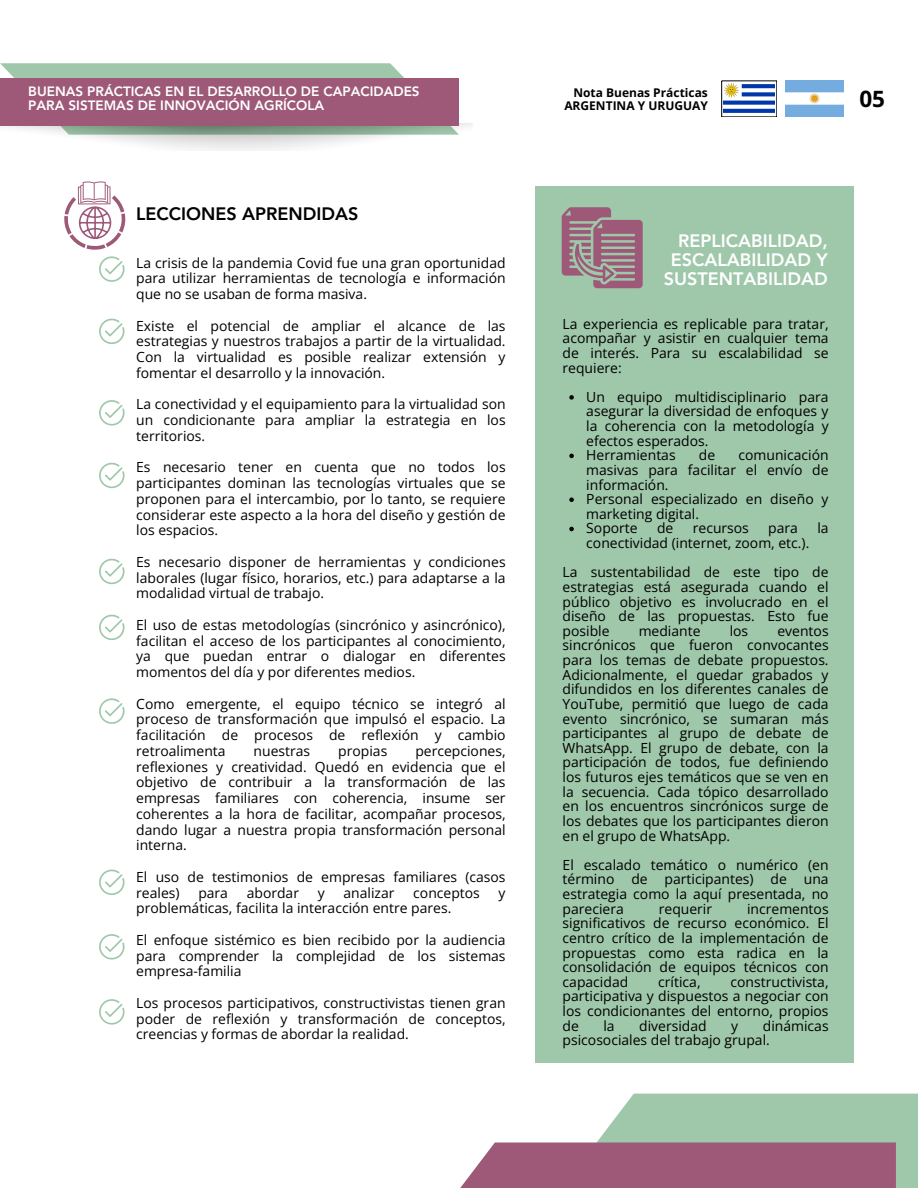
<style>
.page{position:relative;width:918px;height:1188px;background:#fff}
.page>*{position:absolute;margin:0;border:0;box-sizing:border-box;transform-origin:0 0}
.t1{font:700 22.5px "Open Sans";color:#000}
.t2{font:800 18px/19.2px "Avenir LT Pro";color:#fff;text-align:right}
.t3{font:800 18px "Avenir LT Pro";color:#000}
.t4{font:13.95px/14.7px "Open Sans";color:#000;text-align:justify}
.t5{font:800 13.5px/14.7px "Avenir LT Pro";color:#fff}
.t6{font:700 12px "Open Sans";color:#000}
</style>
<div class="page">
<svg style="left:0;top:63px;width:404px;height:63px;background:#a3c9ae"></svg>
<img style="left:1px;top:123px;width:471px;height:27px">
<img style="left:47px;top:125px;width:308px;height:9px">
<div style="left:0;top:78px;width:459px;height:47px;background:#9d5977"></div>
<div style="left:597px;top:1094px;width:321px;height:94px;background:#9fc7aa"></div>
<div style="left:460px;top:1142px;width:436px;height:46px;background:#9d5977"></div>
<svg style="left:64px;top:181px;width:62px;height:69px"></svg>
<svg style="left:99px;top:256px;width:26px;height:26px"></svg>
<svg style="left:99px;top:319px;width:26px;height:25px"></svg>
<svg style="left:99px;top:400px;width:26px;height:26px"></svg>
<svg style="left:99px;top:999px;width:26px;height:26px"></svg>
<div style="left:536px;top:187px;width:318px;height:876px;background:#9fc7aa"></div>
<svg style="left:562px;top:207px;width:81px;height:81px"></svg>
<svg style="left:569px;top:395px;width:5px;height:5px"></svg>
<svg style="left:569px;top:454px;width:5px;height:4px"></svg>
<svg style="left:569px;top:497px;width:5px;height:5px"></svg>
<svg style="left:569px;top:527px;width:5px;height:4px"></svg>
<img style="left:785px;top:81px;width:59px;height:36px">
<img style="left:724px;top:83px;width:51px;height:30px">
<svg style="left:99px;top:463px;width:26px;height:25px"></svg>
<svg style="left:99px;top:559px;width:26px;height:25px"></svg>
<svg style="left:99px;top:615px;width:26px;height:25px"></svg>
<svg style="left:99px;top:870px;width:26px;height:25px"></svg>
<svg style="left:99px;top:934px;width:26px;height:26px"></svg>
<svg style="left:99px;top:698px;width:26px;height:26px"></svg>
<p class="t5" style="left:28px;top:85px;width:393px">BUENAS PRÁCTICAS EN EL DESARROLLO DE CAPACIDADES<br>PARA SISTEMAS DE INNOVACIÓN AGRÍCOLA</p>
<p class="t1" style="left:859px;top:83px;width:27px">05</p>
<p class="t6" style="left:573px;top:84px;width:136px">Nota Buenas Prácticas</p>
<p class="t6" style="left:564px;top:97px;width:145px">ARGENTINA Y URUGUAY</p>
<p class="t3" style="left:136px;top:206px;width:224px">LECCIONES APRENDIDAS</p>
<p class="t4" style="left:136px;top:254px;width:371px;line-height:15.8px">La crisis de la pandemia Covid fue una gran oportunidad para utilizar herramientas de tecnología e información que no se usaban de forma masiva.</p>
<p class="t4" style="left:136px;top:317px;width:371px;line-height:15.8px">Existe el potencial de ampliar el alcance de las estrategias y nuestros trabajos a partir de la virtualidad.<br>Con la virtualidad es posible realizar extensión y fomentar el desarrollo y la innovación.</p>
<p class="t4" style="left:136px;top:396px;width:371px;line-height:15.8px">La conectividad y el equipamiento para la virtualidad son un condicionante para ampliar la estrategia en los territorios.</p>
<p class="t4" style="left:136px;top:459px;width:371px;line-height:15.8px">Es necesario tener en cuenta que no todos los participantes dominan las tecnologías virtuales que se proponen para el intercambio, por lo tanto, se requiere considerar este aspecto a la hora del diseño y gestión de los espacios.</p>
<p class="t4" style="left:136px;top:553px;width:371px;line-height:15.8px">Es necesario disponer de herramientas y condiciones laborales (lugar físico, horarios, etc.) para adaptarse a la modalidad virtual de trabajo.</p>
<p class="t4" style="left:136px;top:616px;width:371px;line-height:15.8px">El uso de estas metodologías (sincrónico y asincrónico), facilitan el acceso de los participantes al conocimiento, ya que puedan entrar o dialogar en diferentes momentos del día y por diferentes medios.</p>
<p class="t4" style="left:136px;top:695px;width:371px;line-height:15.8px">Como emergente, el equipo técnico se integró al proceso de transformación que impulsó el espacio. La facilitación de procesos de reflexión y cambio retroalimenta</p>
<p class="t4" style="left:136px;top:742px;width:371px;line-height:15.8px;text-indent:279px">percepciones, reflexiones y creatividad. Quedó en evidencia que el objetivo de contribuir a la transformación de las empresas familiares con coherencia, insume ser coherentes a la hora de facilitar, acompañar procesos, dando lugar a nuestra propia transformación personal interna.</p>
<p class="t4" style="left:136px;top:868px;width:371px;line-height:15.8px">El uso de testimonios de empresas familiares (casos reales)</p>
<p class="t4" style="left:254px;top:743px;width:58px">nuestras</p>
<p class="t4" style="left:338px;top:743px;width:51px">propias</p>
<p class="t4" style="left:198px;top:885px;width:31px">para</p>
<p class="t4" style="left:247px;top:885px;width:54px">abordar</p>
<p class="t4" style="left:318px;top:885px;width:8px">y</p>
<p class="t4" style="left:344px;top:885px;width:53px">analizar</p>
<p class="t4" style="left:413px;top:885px;width:68px">conceptos</p>
<p class="t4" style="left:499px;top:885px;width:8px">y</p>
<p class="t4" style="left:136px;top:900px;width:317px">problemáticas, facilita la interacción entre pares.</p>
<p class="t4" style="left:136px;top:931px;width:371px;line-height:15.8px">El enfoque sistémico es bien recibido por la audiencia para comprender la complejidad de los sistemas empresa-familia</p>
<p class="t4" style="left:136px;top:994px;width:371px;line-height:15.8px">Los procesos participativos, constructivistas tienen gran poder de reflexión y transformación de conceptos, creencias y formas de abordar la realidad.</p>
<p class="t2" style="left:664px;top:232px;width:165px">REPLICABILIDAD,<br>ESCALABILIDAD Y<br>SUSTENTABILIDAD</p>
<p class="t4" style="left:563px;top:316px;width:268px">La experiencia es replicable para tratar, acompañar y asistir en cualquier tema de interés. Para su escalabilidad se requiere:</p>
<p class="t4" style="left:586px;top:389px;width:244px">Un equipo multidisciplinario para asegurar la diversidad de enfoques y la coherencia con la metodología y efectos esperados.</p>
<p class="t4" style="left:586px;top:448px;width:91px">Herramientas</p>
<p class="t4" style="left:699px;top:448px;width:18px">de</p>
<p class="t4" style="left:586px;top:448px;width:244px;text-indent:152px">comunicación masivas para facilitar el envío de información.</p>
<p class="t4" style="left:586px;top:491px;width:244px">Personal especializado en diseño y marketing digital.</p>
<p class="t4" style="left:586px;top:521px;width:53px">Soporte</p>
<p class="t4" style="left:657px;top:521px;width:18px">de</p>
<p class="t4" style="left:693px;top:521px;width:58px">recursos</p>
<p class="t4" style="left:768px;top:521px;width:31px">para</p>
<p class="t4" style="left:817px;top:521px;width:13px">la</p>
<p class="t4" style="left:586px;top:535px;width:225px">conectividad (internet, zoom, etc.).</p>
<p class="t4" style="left:563px;top:565px;width:268px">La sustentabilidad de este tipo de estrategias está asegurada cuando el público objetivo es involucrado en el diseño de las propuestas. Esto fue posible</p>
<p class="t4" style="left:639px;top:623px;width:63px">mediante</p>
<p class="t4" style="left:730px;top:623px;width:20px">los</p>
<p class="t4" style="left:563px;top:623px;width:268px;text-indent:215px">eventos sincrónicos que fueron convocantes para los temas de debate propuestos.<br>Adicionalmente, el quedar grabados y difundidos en los diferentes canales de YouTube, permitió que luego de cada evento sincrónico, se sumaran más participantes al grupo de debate de WhatsApp. El grupo de debate, con la participación de todos, fue definiendo los futuros ejes temáticos que se ven en la secuencia. Cada tópico desarrollado en los encuentros sincrónicos surge de los debates que los participantes dieron en el grupo de WhatsApp.</p>
<p class="t4" style="left:563px;top:857px;width:268px">El escalado temático o numérico (en término de participantes) de una estrategia como la aquí presentada, no pareciera</p>
<p class="t4" style="left:563px;top:901px;width:268px;text-indent:185px">incrementos significativos de recurso económico. El centro crítico de la implementación de propuestas como esta radica en la consolidación de equipos técnicos con capacidad</p>
<p class="t4" style="left:659px;top:901px;width:55px">requerir</p>
<p class="t4" style="left:658px;top:974px;width:44px">crítica,</p>
<p class="t4" style="left:563px;top:974px;width:268px;text-indent:168px">constructivista, participativa y dispuestos a negociar con los condicionantes del entorno, propios de</p>
<p class="t4" style="left:563px;top:1018px;width:268px;text-indent:200px">dinámicas psicosociales del trabajo grupal.</p>
<p class="t4" style="left:603px;top:1018px;width:13px">la</p>
<p class="t4" style="left:639px;top:1018px;width:69px">diversidad</p>
<p class="t4" style="left:731px;top:1018px;width:8px">y</p>
</div>
